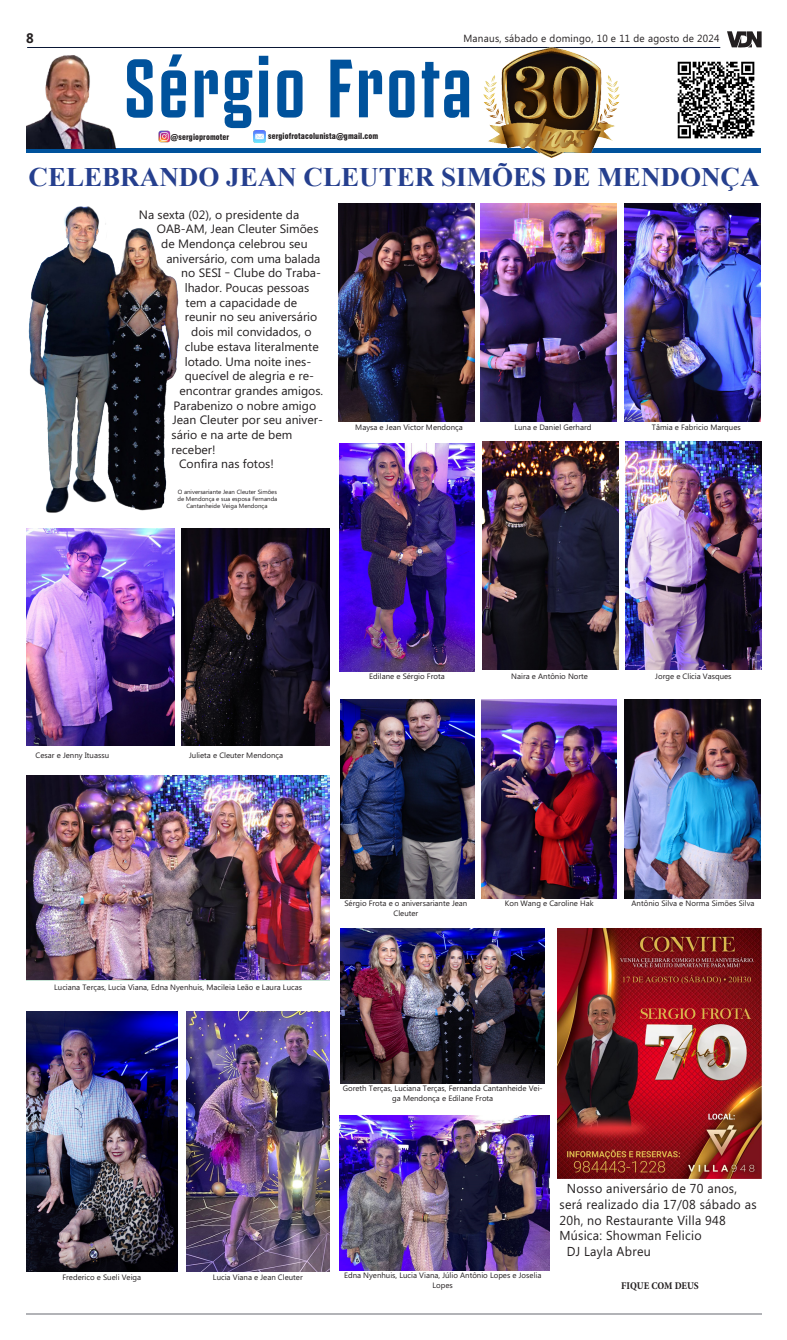
<style>
.page{position:relative;width:787px;height:1340px;background:#fff}
.page>*{position:absolute;margin:0;border:0;box-sizing:border-box;transform-origin:0 0}
.t1{font:700 82.95px "Juventus Fans";letter-spacing:.025em;color:#00529c;scale:.96 1}
.t2{font:700 26.78px "Times New Roman";color:#253f8e}
.t3{font:700 13.83px "Microsoft Phags Pa";color:#231f20;scale:.96 1}
.t4{font:12.95px "Microsoft Phags Pa";letter-spacing:.02em;color:#231f20;scale:.96 1}
.t5{font:12.08px "Microsoft Phags Pa";color:#231f20}
.t6{font:10.33px "Microsoft Phags Pa";letter-spacing:.025em;color:#231f20;scale:.96 1}
.t7{font:700 condensed 10.33px "Minion Pro";color:#231f20}
.t8{font:900 condensed 8.22px "Swiss 721 BT";letter-spacing:.01em;color:#231f20;scale:.96 1}
.t9{font:7.79px/9.5px "Microsoft Phags Pa";color:#231f20;text-align:center}
.t10{font:6.04px/7.3px "Microsoft Phags Pa";color:#231f20;text-align:center}
</style>
<div class="page">
<hr style="left:27px;top:1313px;width:734px;height:2px;background:#b2b3b7">
<hr style="left:27px;top:47px;width:693px;height:1px;background:#091634">
<svg style="left:727px;top:31px;width:34px;height:17px"></svg>
<img style="left:338px;top:203px;width:136px;height:218px">
<img style="left:482px;top:441px;width:136px;height:228px">
<img style="left:340px;top:928px;width:204px;height:155px">
<img style="left:27px;top:528px;width:147px;height:217px">
<img style="left:186px;top:1011px;width:143px;height:260px">
<img style="left:27px;top:1011px;width:150px;height:259px">
<img style="left:480px;top:203px;width:136px;height:218px">
<img style="left:625px;top:441px;width:135px;height:228px">
<img style="left:481px;top:699px;width:135px;height:199px">
<img style="left:182px;top:528px;width:147px;height:217px">
<img style="left:27px;top:775px;width:302px;height:204px">
<img style="left:340px;top:699px;width:134px;height:199px">
<img style="left:340px;top:443px;width:134px;height:228px">
<img style="left:624px;top:203px;width:136px;height:218px">
<img style="left:339px;top:1115px;width:210px;height:155px">
<img style="left:624px;top:699px;width:135px;height:199px">
<hr style="left:26px;top:148px;width:734px;height:4px;background:#00529c">
<img style="left:26px;top:55px;width:89px;height:93px">
<img style="left:677px;top:61px;width:78px;height:78px">
<img style="left:483px;top:48px;width:136px;height:109px">
<svg style="left:159px;top:131px;width:11px;height:11px"></svg>
<svg style="left:253px;top:131px;width:12px;height:11px"></svg>
<img style="left:28px;top:206px;width:151px;height:307px">
<img style="left:557px;top:928px;width:204px;height:250px">
<p class="t3" style="left:26px;top:29px;width:9px">8</p>
<p class="t6" style="left:463px;top:31px;width:268px">Manaus, sábado e domingo, 10 e 11 de agosto de 2024</p>
<p class="t1" style="left:124px;top:29px;width:365px">Sérgio Frota</p>
<p class="t8" style="left:170px;top:132px;width:62px">@sergiopromoter</p>
<p class="t8" style="left:268px;top:131px;width:116px">sergiofrotacolunista@gmail.com</p>
<p class="t2" style="left:29px;top:158px;width:732px">CELEBRANDO JEAN CLEUTER SIMÕES DE MENDONÇA</p>
<p class="t5" style="left:139px;top:206px;width:162px">Na sexta (02), o presidente da</p>
<p class="t5" style="left:157px;top:221px;width:163px">OAB-AM, Jean Cleuter Simões</p>
<p class="t5" style="left:161px;top:235px;width:148px">de Mendonça celebrou seu</p>
<p class="t5" style="left:166px;top:250px;width:155px">aniversário, com uma balada</p>
<p class="t5" style="left:181px;top:265px;width:141px">no SESI – Clube do Traba-</p>
<p class="t5" style="left:185px;top:279px;width:126px">lhador. Poucas pessoas</p>
<p class="t5" style="left:185px;top:294px;width:113px">tem a capacidade de</p>
<p class="t5" style="left:185px;top:309px;width:134px">reunir no seu aniversário</p>
<p class="t5" style="left:191px;top:323px;width:122px">dois mil convidados, o</p>
<p class="t5" style="left:185px;top:338px;width:135px">clube estava literalmente</p>
<p class="t5" style="left:185px;top:353px;width:128px">lotado. Uma noite ines-</p>
<p class="t5" style="left:185px;top:367px;width:131px">quecível de alegria e re-</p>
<p class="t5" style="left:179px;top:382px;width:145px">encontrar grandes amigos.</p>
<p class="t5" style="left:173px;top:397px;width:144px">Parabenizo o nobre amigo</p>
<p class="t5" style="left:172px;top:411px;width:152px">Jean Cleuter por seu aniver-</p>
<p class="t5" style="left:172px;top:426px;width:122px">sário e na arte de bem</p>
<p class="t5" style="left:172px;top:441px;width:45px">receber!</p>
<p class="t5" style="left:179px;top:456px;width:96px">Confira nas fotos!</p>
<p class="t10" style="left:177px;top:488px;width:101px">O aniversariante Jean Cleuter Simões de Mendonça e sua esposa Fernanda<br>Cantanheide Veiga Mendonça</p>
<p class="t9" style="left:355px;top:422px;width:109px">Maysa e Jean Victor Mendonça</p>
<p class="t9" style="left:514px;top:422px;width:78px">Luna e Daniel Gerhard</p>
<p class="t9" style="left:651px;top:422px;width:90px">Tâmia e Fabricio Marques</p>
<p class="t9" style="left:36px;top:750px;width:75px">Cesar e Jenny Ituassu</p>
<p class="t9" style="left:189px;top:750px;width:96px">Julieta e Cleuter Mendonça</p>
<p class="t9" style="left:369px;top:671px;width:77px">Edilane e Sérgio Frota</p>
<p class="t9" style="left:511px;top:671px;width:78px">Naira e Antônio Norte</p>
<p class="t9" style="left:655px;top:671px;width:78px">Jorge e Clicia Vasques</p>
<p class="t9" style="left:54px;top:982px;width:249px">Luciana Terças, Lucia Viana, Edna Nyenhuis, Macileia Leão e Laura Lucas</p>
<p class="t9" style="left:62px;top:1272px;width:80px">Frederico e Sueli Veiga</p>
<p class="t9" style="left:213px;top:1272px;width:91px">Lucia Viana e Jean Cleuter</p>
<p class="t9" style="left:344px;top:898px;width:124px">Sérgio Frota e o aniversariante Jean<br>Cleuter</p>
<p class="t9" style="left:504px;top:898px;width:90px">Kon Wang e Caroline Hak</p>
<p class="t9" style="left:631px;top:898px;width:124px">Antônio Silva e Norma Simões Silva</p>
<p class="t9" style="left:342px;top:1083px;width:201px">Goreth Terças, Luciana Terças, Fernanda Cantanheide Vei&shy;ga Mendonça e Edilane Frota</p>
<p class="t9" style="left:344px;top:1270px;width:199px">Edna Nyenhuis, Lucia Viana, Júlio Antônio Lopes e Joselia<br>Lopes</p>
<p class="t4" style="left:566px;top:1179px;width:179px">Nosso aniversário de 70 anos,</p>
<p class="t4" style="left:559px;top:1195px;width:207px">será realizado dia 17/08 sábado as</p>
<p class="t4" style="left:559px;top:1210px;width:175px">20h, no Restaurante Villa 948</p>
<p class="t4" style="left:559px;top:1226px;width:149px">Música: Showman Felicio</p>
<p class="t4" style="left:566px;top:1242px;width:89px">DJ Layla Abreu</p>
<p class="t7" style="left:621px;top:1278px;width:79px">FIQUE COM DEUS</p>
</div>
